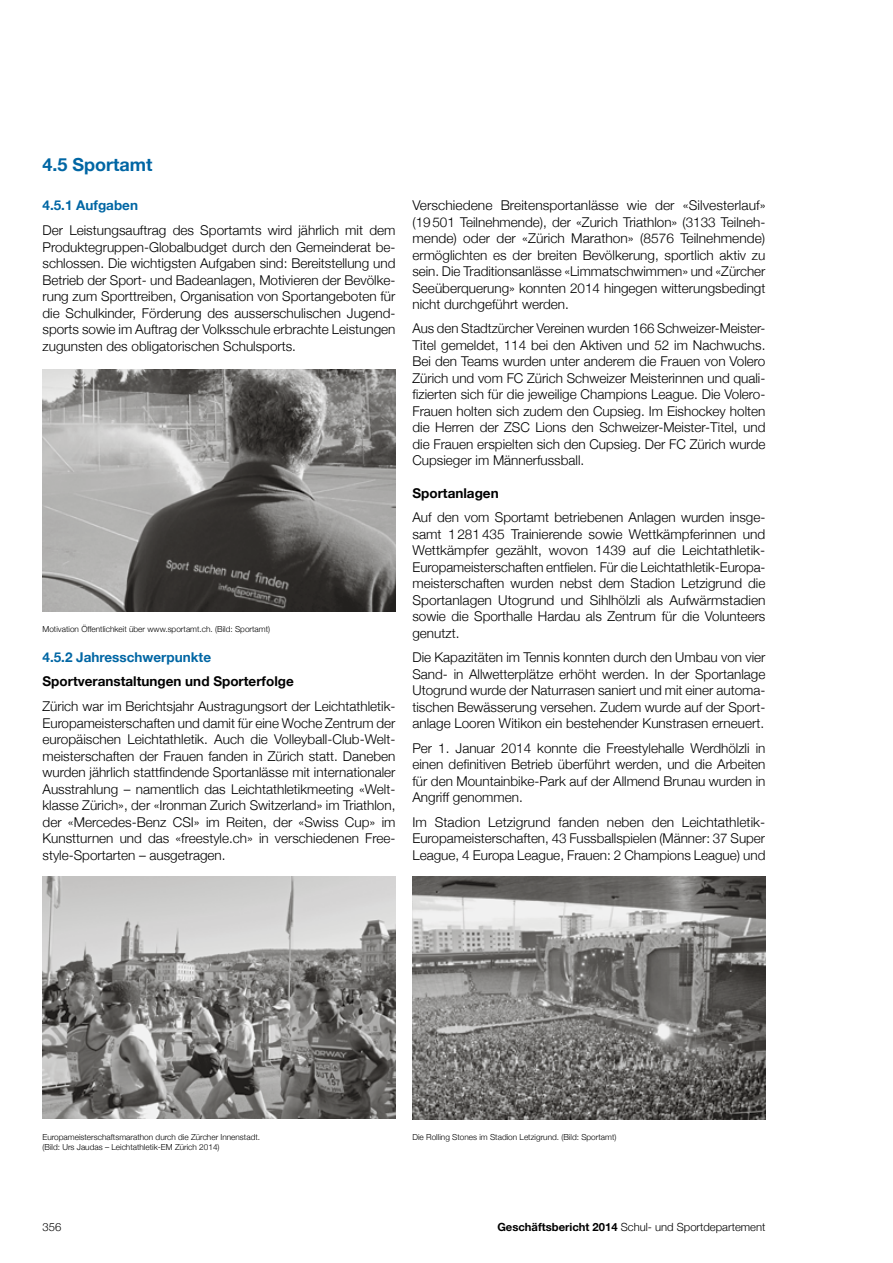
<style>
.page{position:relative;width:893px;height:1263px;background:#fff}
.page>*{position:absolute;margin:0;border:0;box-sizing:border-box;transform-origin:0 0}
.t1{font:700 18px "Helvetica Neue";color:#0066a4}
.t2{font:300 13.5px/16.5px "Helvetica Neue";color:#000;text-align:justify}
.t3{font:700 13.5px "Helvetica Neue";color:#000}
.t4{font:700 13.5px "Helvetica Neue";color:#0066a4}
.t5{font:300 11.25px "Helvetica Neue";color:#000}
.t6{font:300 8.25px/10.5px "Helvetica Neue";color:#000}
.s1{font-weight:700}
</style>
<div class="page">
<img style="left:43px;top:876px;width:352px;height:243px">
<img style="left:412px;top:877px;width:353px;height:242px">
<img style="left:43px;top:369px;width:352px;height:242px">
<h1 class="t1" style="left:43px;top:153px;width:112px">4.5 Sportamt</h1>
<p class="t4" style="left:43px;top:197px;width:97px">4.5.1 Aufgaben</p>
<p class="t2" style="left:43px;top:222px;width:355px">Der Leistungsauftrag des Sportamts wird jährlich mit dem Produktegruppen-Globalbudget durch den Gemeinderat be&shy;schlossen. Die wichtigsten Aufgaben sind: Bereitstellung und Betrieb der Sport- und Badeanlagen, Motivieren der Bevölke&shy;rung zum Sporttreiben, Organisation von Sportangeboten für die Schulkinder, Förderung des ausserschulischen Jugend&shy;sports sowie im Auftrag der Volksschule erbrachte Leistungen zugunsten des obligatorischen Schulsports.</p>
<p class="t6" style="left:43px;top:624px;width:229px">Motivation Öffentlichkeit über www.sportamt.ch. (Bild: Sportamt)</p>
<p class="t4" style="left:43px;top:648px;width:170px">4.5.2 Jahresschwerpunkte</p>
<p class="t3" style="left:43px;top:673px;width:253px">Sportveranstaltungen und Sporterfolge</p>
<p class="t2" style="left:43px;top:698px;width:354px">Zürich war im Berichtsjahr Austragungsort der Leichtathletik-Europameisterschaften und damit für eine Woche Zentrum der europäischen Leichtathletik. Auch die Volleyball-Club-Welt&shy;meisterschaften der Frauen fanden in Zürich statt. Daneben wurden jährlich stattfindende Sportanlässe mit internationaler Ausstrahlung – namentlich das Leichtathletikmeeting «Welt&shy;klasse Zürich», der «Ironman Zurich Switzerland» im Triathlon, der «Mercedes-Benz CSI» im Reiten, der «Swiss Cup» im Kunstturnen und das «freestyle.ch» in verschiedenen Free&shy;style-Sportarten – ausgetragen.</p>
<p class="t2" style="left:412px;top:197px;width:355px">Verschiedene Breitensportanlässe wie der «Silvesterlauf» (19501 Teilnehmende), der «Zurich Triathlon» (3133 Teilneh&shy;mende) oder der «Zürich Marathon» (8576 Teilnehmende) ermöglichten es der breiten Bevölkerung, sportlich aktiv zu sein. Die Traditionsanlässe «Limmatschwimmen» und «Zürcher Seeüberquerung» konnten 2014 hingegen witterungsbedingt nicht durchgeführt werden.</p>
<p class="t2" style="left:412px;top:320px;width:354px">Aus den Stadtzürcher Vereinen wurden 166 Schweizer-Meister-Titel gemeldet, 114 bei den Aktiven und 52 im Nachwuchs.<br>Bei den Teams wurden unter anderem die Frauen von Volero Zürich und vom FC Zürich Schweizer Meisterinnen und quali&shy;fizierten sich für die jeweilige Champions League. Die Volero-Frauen holten sich zudem den Cupsieg. Im Eishockey holten die Herren der ZSC Lions den Schweizer-Meister-Titel, und die Frauen erspielten sich den Cupsieg. Der FC Zürich wurde Cupsieger im Männerfussball.</p>
<p class="t3" style="left:412px;top:485px;width:88px">Sportanlagen</p>
<p class="t2" style="left:412px;top:509px;width:355px">Auf den vom Sportamt betriebenen Anlagen wurden insge&shy;samt 1281435 Trainierende sowie Wettkämpferinnen und Wettkämpfer gezählt, wovon 1439 auf die Leichtathletik-Europameisterschaften entfielen. Für die Leichtathletik-Europa&shy;meisterschaften wurden nebst dem Stadion Letzigrund die Sportanlagen Utogrund und Sihlhölzli als Aufwärmstadien sowie die Sporthalle Hardau als Zentrum für die Volunteers genutzt.</p>
<p class="t2" style="left:412px;top:649px;width:354px">Die Kapazitäten im Tennis konnten durch den Umbau von vier Sand- in Allwetterplätze erhöht werden. In der Sportanlage Utogrund wurde der Naturrasen saniert und mit einer automa&shy;tischen Bewässerung versehen. Zudem wurde auf der Sport&shy;anlage Looren Witikon ein bestehender Kunstrasen erneuert.</p>
<p class="t2" style="left:412px;top:739px;width:354px">Per 1. Januar 2014 konnte die Freestylehalle Werdhölzli in einen definitiven Betrieb überführt werden, und die Arbeiten für den Mountainbike-Park auf der Allmend Brunau wurden in Angriff genommen.</p>
<p class="t2" style="left:412px;top:813px;width:354px">Im Stadion Letzigrund fanden neben den Leichtathletik-Europameisterschaften, 43 Fussballspielen (Männer: 37 Super League, 4 Europa League, Frauen: 2 Champions League) und</p>
<p class="t6" style="left:43px;top:1131px;width:219px">Europameisterschaftsmarathon durch die Zürcher Innenstadt. (Bild: Urs Jaudas – Leichtathletik-EM Zürich 2014)</p>
<p class="t6" style="left:412px;top:1132px;width:205px">Die Rolling Stones im Stadion Letzigrund. (Bild: Sportamt)</p>
<p class="t5" style="left:43px;top:1220px;width:20px">356</p>
<p class="t5" style="left:497px;top:1220px;width:269px"><span class="s1">Geschäftsbericht 2014</span> Schul- und Sportdepartement</p>
</div>
